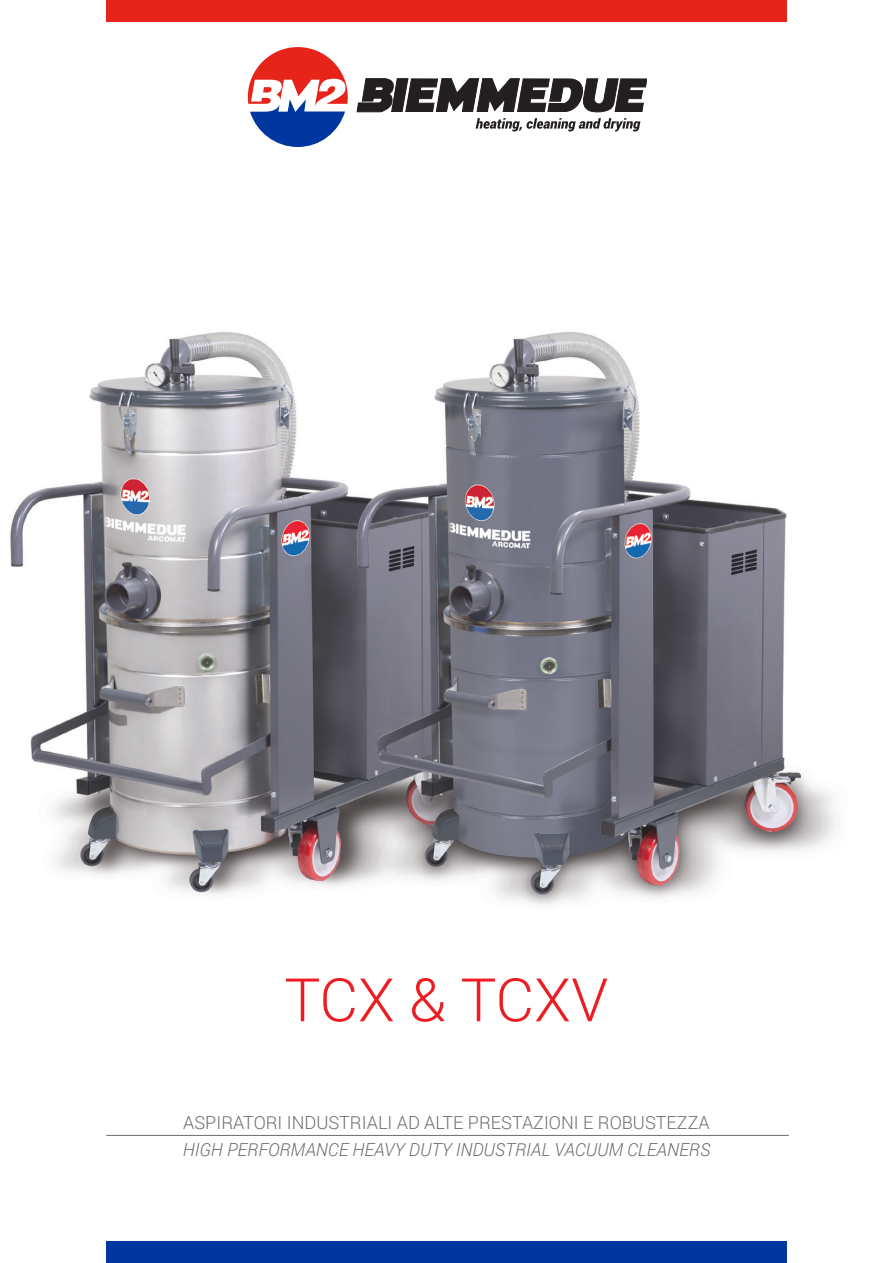
<style>
.page{position:relative;width:893px;height:1263px;background:#fff}
.page>*{position:absolute;margin:0;border:0;box-sizing:border-box;transform-origin:0 0}
.t1{font:300 60px "Roboto";color:#ee1d23}
.t2{font:300 18px "Roboto";color:#6c6d70}
.t3{font:italic 300 18px "Roboto";color:#6c6d70}
</style>
<div class="page">
<div style="left:106px;top:0;width:681px;height:21px;background:#e72419"></div>
<div style="left:106px;top:1242px;width:681px;height:21px;background:#0036a0"></div>
<hr style="left:106px;top:1135px;width:683px;height:1px;background:#6c6d70">
<img style="left:10px;top:332px;width:826px;height:574px">
<svg style="left:476px;top:118px;width:164px;height:13px"></svg>
<svg style="left:357px;top:78px;width:290px;height:34px"></svg>
<svg style="left:248px;top:47px;width:100px;height:100px"></svg>
<h1 class="t1" style="left:285px;top:958px;width:325px">TCX &amp; TCXV</h1>
<p class="t2" style="left:183px;top:1110px;width:528px">ASPIRATORI INDUSTRIALI AD ALTE PRESTAZIONI E ROBUSTEZZA</p>
<p class="t3" style="left:183px;top:1137px;width:529px">HIGH PERFORMANCE HEAVY DUTY INDUSTRIAL VACUUM CLEANERS</p>
</div>
